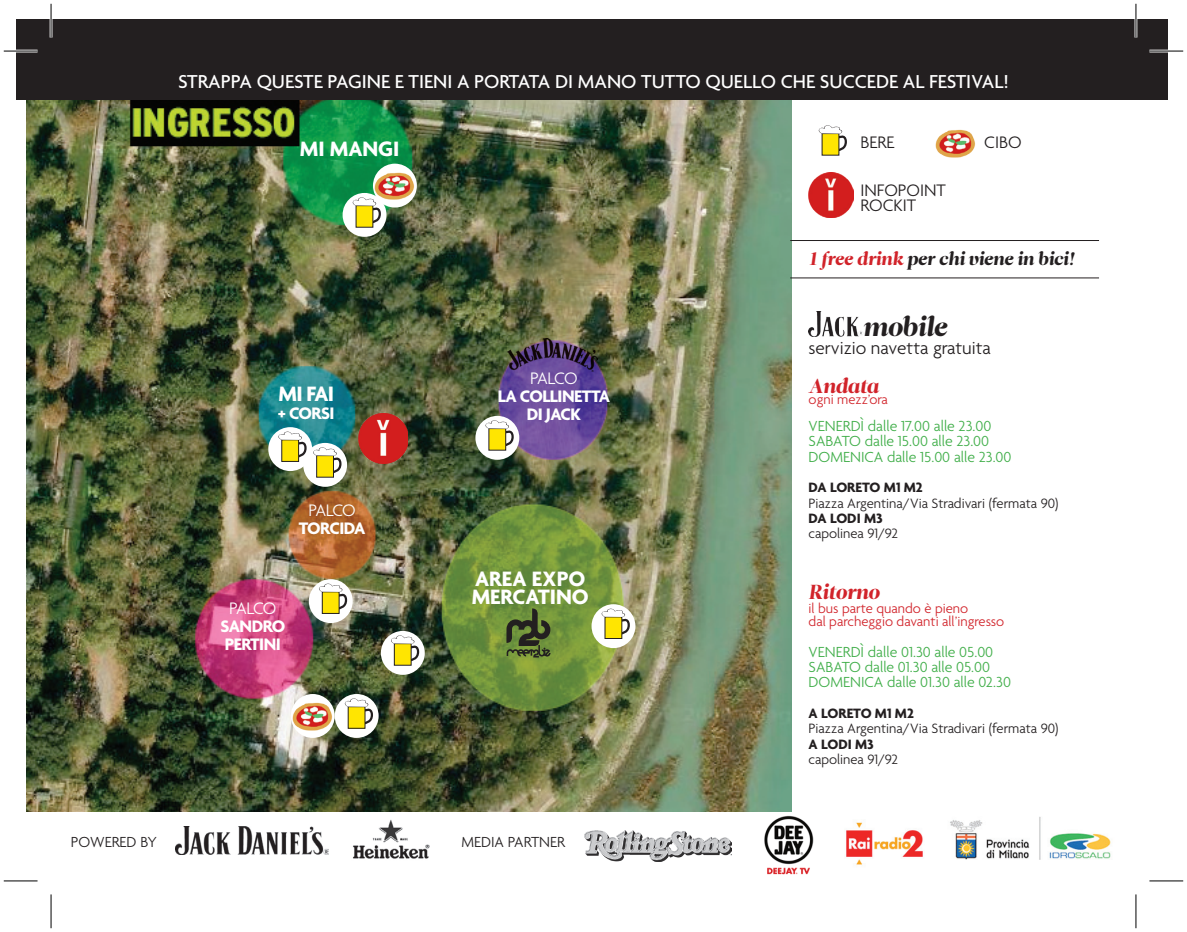
<style>
.page{position:relative;width:1187px;height:932px;background:#fff}
.page>*{position:absolute;margin:0;border:0;box-sizing:border-box;transform-origin:0 0}
.t1{font:italic 26.55px "Leitura Display";color:#231f20}
.t2{font:700 22.5px/18px "Agenda";color:#fff}
.t3{font:500 20.25px "Agenda";color:#fff}
.t4{font:italic 20.25px "Leitura Display";color:#d1232a}
.t5{font:300 19.12px "Agenda";color:#231f20}
.t6{font:700 18px/18px "Agenda";color:#fff}
.t7{font:italic 18px "Leitura Display";color:#231f20}
.t8{font:300 18px/15.8px "Agenda";color:#231f20}
.t9{font:300 18px "Agenda";letter-spacing:-.07em;color:#fff}
.t10{font:300 15.75px/15.3px "Agenda";color:#40ae49}
.t11{font:300 15.75px "Agenda";color:#231f20}
.t12{font:300 14.62px "Agenda";color:#231f20}
.t13{font:300 14.62px/13.5px "Agenda";color:#d1232a}
.t14{font:700 14.62px "Agenda";color:#231f20}
.s1{color:#d1232a}
</style>
<div class="page">
<img style="left:26px;top:100px;width:765px;height:710px">
<img style="left:584px;top:830px;width:148px;height:31px">
<img style="left:175px;top:826px;width:153px;height:28px">
<img style="left:340px;top:808px;width:101px;height:51px">
<img style="left:846px;top:822px;width:77px;height:43px">
<img style="left:764px;top:815px;width:50px;height:60px">
<img style="left:950px;top:816px;width:161px;height:44px">
<div style="left:16px;top:20px;width:1150px;height:80px;background:#231f20"></div>
<hr style="left:790px;top:277px;width:308px;height:1px;background:#231f20">
<hr style="left:790px;top:240px;width:308px;height:1px;background:#231f20">
<div style="left:342px;top:193px;width:44px;height:44px;background:#fff;border-radius:50%"></div>
<div style="left:356px;top:205px;width:17px;height:22px;background:#ffe501"></div>
<svg style="left:350px;top:197px;width:31px;height:27px"></svg>
<div style="left:335px;top:693px;width:43px;height:44px;background:#fff;border-radius:50%"></div>
<div style="left:348px;top:706px;width:17px;height:22px;background:#ffe501"></div>
<svg style="left:342px;top:698px;width:32px;height:27px"></svg>
<div style="left:309px;top:579px;width:44px;height:44px;background:#fff;border-radius:50%"></div>
<div style="left:322px;top:591px;width:17px;height:22px;background:#ffe501"></div>
<svg style="left:316px;top:583px;width:32px;height:27px"></svg>
<div style="left:381px;top:630px;width:44px;height:44px;background:#fff;border-radius:50%"></div>
<div style="left:394px;top:643px;width:17px;height:22px;background:#ffe501"></div>
<svg style="left:388px;top:635px;width:32px;height:27px"></svg>
<div style="left:591px;top:604px;width:44px;height:44px;background:#fff;border-radius:50%"></div>
<div style="left:605px;top:616px;width:16px;height:22px;background:#ffe501"></div>
<svg style="left:599px;top:608px;width:32px;height:27px"></svg>
<div style="left:475px;top:416px;width:44px;height:43px;background:#fff;border-radius:50%"></div>
<div style="left:489px;top:428px;width:16px;height:22px;background:#ffe501"></div>
<svg style="left:483px;top:420px;width:32px;height:27px"></svg>
<img style="left:935px;top:129px;width:40px;height:29px">
<div style="left:373px;top:164px;width:44px;height:43px;background:#fff;border-radius:50%"></div>
<img style="left:373px;top:170px;width:44px;height:31px">
<div style="left:291px;top:693px;width:44px;height:44px;background:#fff;border-radius:50%"></div>
<img style="left:291px;top:700px;width:44px;height:31px">
<div style="left:822px;top:133px;width:16px;height:22px;background:#ffe501"></div>
<svg style="left:818px;top:125px;width:29px;height:27px"></svg>
<div style="left:303px;top:443px;width:44px;height:43px;background:#fff;border-radius:50%"></div>
<div style="left:316px;top:455px;width:17px;height:22px;background:#ffe501"></div>
<div style="left:268px;top:427px;width:44px;height:44px;background:#fff;border-radius:50%"></div>
<svg style="left:276px;top:431px;width:66px;height:43px"></svg>
<img style="left:508px;top:338px;width:89px;height:34px">
<img style="left:358px;top:413px;width:50px;height:50px">
<img style="left:808px;top:173px;width:45px;height:44px">
<svg style="left:506px;top:608px;width:44px;height:49px;background:#516330"></svg>
<img style="left:808px;top:311px;width:55px;height:25px">
<hr style="left:4px;top:50px;width:34px;height:2px;background:#fff">
<hr style="left:1149px;top:50px;width:34px;height:2px;background:#fff">
<hr style="left:50px;top:4px;width:2px;height:34px;background:#fff">
<hr style="left:1134px;top:4px;width:3px;height:34px;background:#fff">
<hr style="left:4px;top:51px;width:34px;height:1px;background:#000">
<hr style="left:1149px;top:51px;width:34px;height:1px;background:#000">
<hr style="left:4px;top:880px;width:34px;height:1px;background:#000">
<hr style="left:1149px;top:880px;width:34px;height:1px;background:#000">
<hr style="left:51px;top:4px;width:1px;height:34px;background:#000">
<hr style="left:51px;top:894px;width:1px;height:33px;background:#000">
<hr style="left:1135px;top:4px;width:1px;height:34px;background:#000">
<hr style="left:1135px;top:894px;width:1px;height:33px;background:#000">
<p class="t3" style="left:178px;top:69px;width:832px">STRAPPA QUESTE PAGINE E TIENI A PORTATA DI MANO TUTTO QUELLO CHE SUCCEDE AL FESTIVAL!</p>
<h2 class="t2" style="left:300px;top:139px;width:101px">MI MANGI</h2>
<h2 class="t2" style="left:278px;top:384px;width:57px">MI FAI</h2>
<p class="t6" style="left:278px;top:403px;width:21px">+ CORSI</p>
<p class="t9" style="left:308px;top:500px;width:49px">pa lco</p>
<p class="t6" style="left:299px;top:519px;width:11px">TORCIDA</p>
<p class="t9" style="left:229px;top:597px;width:49px">pa lco</p>
<p class="t6" style="left:220px;top:616px;width:14px">SANDRO<br>PERTINI</p>
<p class="t9" style="left:530px;top:367px;width:49px">pa lco</p>
<p class="t6" style="left:527px;top:386px;width:56px;text-indent:-29px">LA COLLINETTA<br>DI JACK</p>
<h2 class="t2" style="left:471px;top:569px;width:119px">AREA EXPO<br>MERCATINO</h2>
<p class="t11" style="left:71px;top:832px;width:87px">powered by</p>
<p class="t11" style="left:461px;top:832px;width:102px">media partner</p>
<p class="t8" style="left:860px;top:134px;width:10px">BERE</p>
<p class="t8" style="left:984px;top:134px;width:11px">CIBO</p>
<p class="t8" style="left:860px;top:181px;width:36px">IN FOPOINT<br>ROC</p>
<p class="t8" style="left:893px;top:197px;width:17px">KIT</p>
<p class="t7" style="left:809px;top:248px;width:267px"><span class="s1">1 free drink</span> per chi viene in bici!</p>
<h1 class="t1" style="left:862px;top:311px;width:85px">mobile</h1>
<p class="t5" style="left:808px;top:336px;width:184px">servizio navetta gratuita</p>
<p class="t4" style="left:808px;top:374px;width:71px">Andata</p>
<p class="t13" style="left:808px;top:392px;width:81px">ogni mezz’ora</p>
<p class="t10" style="left:808px;top:418px;width:204px">Venerdì dalle 17.00 alle 23.00<br>Sabato dalle 15.00 alle 23.00<br>Domenica dalle 15.00 alle 23.00</p>
<p class="t14" style="left:808px;top:478px;width:116px">DA LORETO M1 M2</p>
<p class="t12" style="left:808px;top:494px;width:251px">Piazza Argentina/Via Stradivari (fermata 90)</p>
<p class="t14" style="left:808px;top:509px;width:76px">DA LODI M3</p>
<p class="t12" style="left:808px;top:524px;width:91px">capolinea 91/92</p>
<p class="t4" style="left:808px;top:579px;width:72px">Ritorno</p>
<p class="t13" style="left:808px;top:600px;width:197px">il bus parte quando è pieno<br>dal parcheggio davanti all’ingresso</p>
<p class="t10" style="left:808px;top:643px;width:204px">Venerdì dalle 01.30 alle 05.00<br>Sabato dalle 01.30 alle 05.00<br>Domenica dalle 01.30 alle 02.30</p>
<p class="t14" style="left:808px;top:704px;width:107px">A LORETO M1 M2</p>
<p class="t12" style="left:808px;top:719px;width:251px">Piazza Argentina/Via Stradivari (fermata 90)</p>
<p class="t14" style="left:808px;top:734px;width:67px">A LODI M3</p>
<p class="t12" style="left:808px;top:750px;width:91px">capolinea 91/92</p>
</div>
